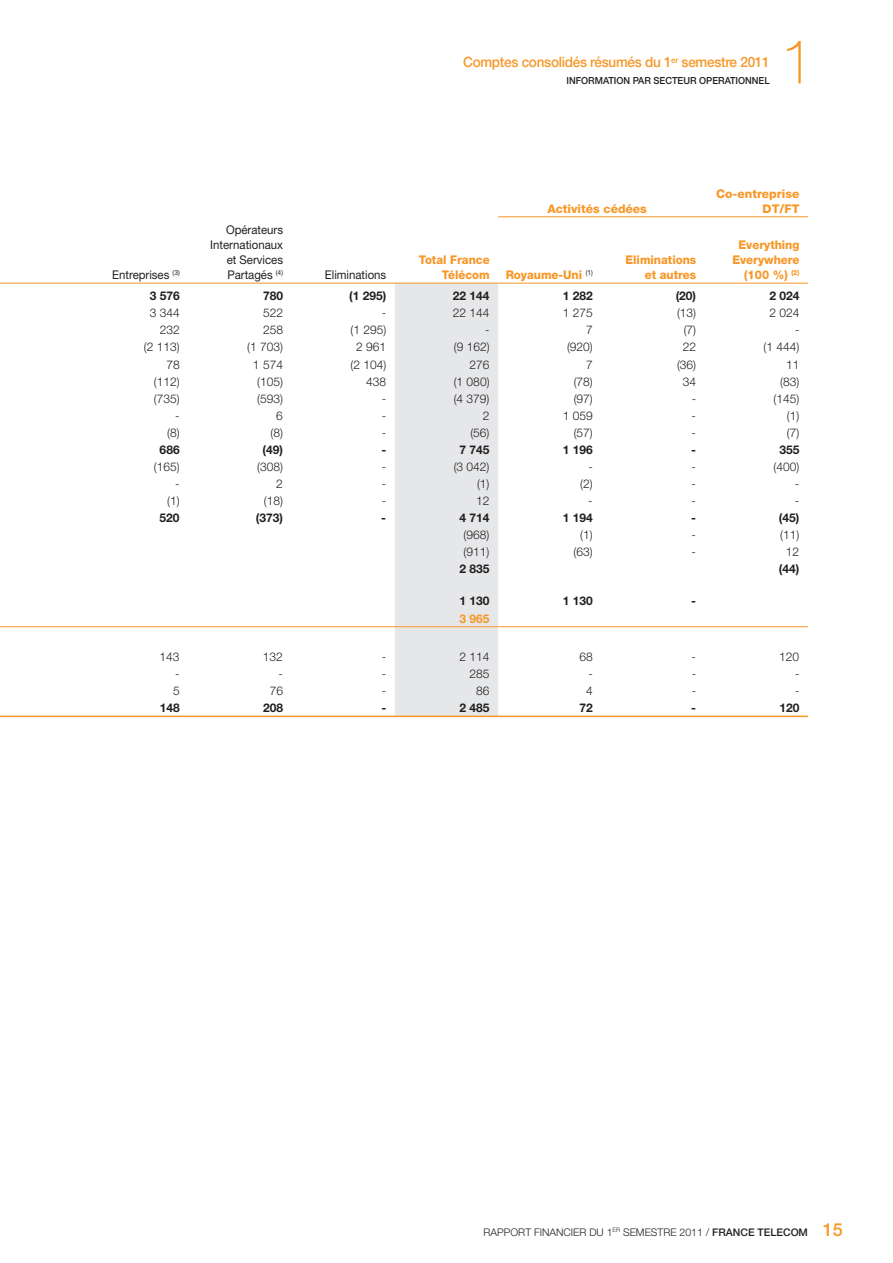
<style>
.page{position:relative;width:893px;height:1263px;background:#fff}
.page>*{position:absolute;margin:0;border:0;box-sizing:border-box;transform-origin:0 0}
.t1{font:100 61.5px "Helvetica Neue LT Std";color:#f79727}
.t2{font:500 14.25px "Helvetica Neue LT Std";letter-spacing:-.02em;color:#f79727;scale:.95 1}
.t3{font:300 12px "Helvetica Neue LT Std";color:#231f20}
.t4{font:700 12px "Helvetica Neue LT Std";color:#231f20}
.t5{font:800 12px/15px "Helvetica Neue LT Std";color:#f79727;text-align:right;scale:.95 1}
.t6{font:12px/15px "Helvetica Neue LT Std";color:#231f20;text-align:right;scale:.95 1}
.t7{font:800 12px/15px "Helvetica Neue LT Std";color:#f79727;text-align:right}
.t8{font:700 12px "Helvetica Neue LT Std";color:#f79727}
.t9{font:300 10.5px "Helvetica Neue LT Std";color:#231f20}
.t10{font:500 9.75px "Helvetica Neue LT Std";color:#231f20;scale:.95 1}
.s1{font-weight:500}
.s2{font-weight:500;font-size:18px;color:#f79727}
</style>
<div class="page">
<div style="left:395px;top:284px;width:103px;height:432px;background:#e6e7e9"></div>
<hr style="left:0;top:626px;width:85px;height:1px;background:#f79727">
<hr style="left:85px;top:626px;width:723px;height:1px;background:#f79727">
<hr style="left:0;top:716px;width:85px;height:1px;background:#f79727">
<hr style="left:85px;top:716px;width:723px;height:1px;background:#f79727">
<hr style="left:0;top:283px;width:85px;height:1px;background:#f79727">
<hr style="left:85px;top:283px;width:723px;height:1px;background:#f79727">
<hr style="left:705px;top:217px;width:103px;height:1px;background:#f79727">
<hr style="left:498px;top:217px;width:207px;height:1px;background:#f79727">
<p class="t2" style="left:463px;top:57px;width:324px">Comptes consolidés résumés du 1<sup>er</sup> semestre 2011</p>
<p class="t10" style="left:566px;top:77px;width:215px">INFORMATION PAR SECTEUR OPERATIONNEL</p>
<h1 class="t1" style="left:780px;top:39px;width:36px">1</h1>
<p class="t6" style="left:112px;top:268px;width:73px">Entreprises <sup>(3)</sup></p>
<p class="t6" style="left:210px;top:223px;width:78px">Opérateurs<br>Internationaux et Services<br>Partagés <sup>(4)</sup></p>
<p class="t6" style="left:325px;top:268px;width:66px">Eliminations</p>
<p class="t5" style="left:419px;top:253px;width:76px">Total France<br>Télécom</p>
<p class="t7" style="left:547px;top:202px;width:101px">Activités cédées</p>
<p class="t5" style="left:506px;top:268px;width:93px">Royaume-Uni <sup>(1)</sup></p>
<p class="t5" style="left:625px;top:253px;width:76px">Eliminations et autres</p>
<p class="t7" style="left:716px;top:187px;width:85px">Co-entreprise<br>DT/FT</p>
<p class="t5" style="left:732px;top:238px;width:72px">Everything<br>Everywhere (100 %) <sup>(2)</sup></p>
<p class="t4" style="left:150px;top:292px;width:32px">3 576</p>
<p class="t4" style="left:263px;top:292px;width:22px">780</p>
<p class="t4" style="left:349px;top:292px;width:39px">(1 295)</p>
<p class="t4" style="left:453px;top:292px;width:38px">22 144</p>
<p class="t4" style="left:563px;top:292px;width:32px">1 282</p>
<p class="t4" style="left:676px;top:292px;width:22px">(20)</p>
<p class="t4" style="left:769px;top:292px;width:32px">2 024</p>
<p class="t3" style="left:150px;top:309px;width:32px">3 344</p>
<p class="t3" style="left:263px;top:309px;width:22px">522</p>
<p class="t3" style="left:382px;top:309px;width:6px">-</p>
<p class="t3" style="left:453px;top:309px;width:38px">22 144</p>
<p class="t3" style="left:563px;top:309px;width:32px">1 275</p>
<p class="t3" style="left:677px;top:309px;width:21px">(13)</p>
<p class="t3" style="left:769px;top:309px;width:32px">2 024</p>
<p class="t3" style="left:160px;top:326px;width:22px">232</p>
<p class="t3" style="left:263px;top:326px;width:22px">258</p>
<p class="t3" style="left:350px;top:326px;width:37px">(1 295)</p>
<p class="t3" style="left:485px;top:326px;width:6px">-</p>
<p class="t3" style="left:586px;top:326px;width:8px">7</p>
<p class="t3" style="left:684px;top:326px;width:14px">(7)</p>
<p class="t3" style="left:795px;top:326px;width:6px">-</p>
<p class="t3" style="left:144px;top:343px;width:37px">(2 113)</p>
<p class="t3" style="left:247px;top:343px;width:37px">(1 703)</p>
<p class="t3" style="left:356px;top:343px;width:32px">2 961</p>
<p class="t3" style="left:454px;top:343px;width:37px">(9 162)</p>
<p class="t3" style="left:567px;top:343px;width:27px">(920)</p>
<p class="t3" style="left:683px;top:343px;width:15px">22</p>
<p class="t3" style="left:763px;top:343px;width:37px">(1 444)</p>
<p class="t3" style="left:166px;top:360px;width:15px">78</p>
<p class="t3" style="left:253px;top:360px;width:32px">1 574</p>
<p class="t3" style="left:350px;top:360px;width:37px">(2 104)</p>
<p class="t3" style="left:469px;top:360px;width:22px">276</p>
<p class="t3" style="left:586px;top:360px;width:8px">7</p>
<p class="t3" style="left:677px;top:360px;width:21px">(36)</p>
<p class="t3" style="left:786px;top:360px;width:15px">11</p>
<p class="t3" style="left:154px;top:377px;width:27px">(112)</p>
<p class="t3" style="left:257px;top:377px;width:27px">(105)</p>
<p class="t3" style="left:366px;top:377px;width:22px">438</p>
<p class="t3" style="left:454px;top:377px;width:37px">(1 080)</p>
<p class="t3" style="left:574px;top:377px;width:21px">(78)</p>
<p class="t3" style="left:683px;top:377px;width:15px">34</p>
<p class="t3" style="left:780px;top:377px;width:21px">(83)</p>
<p class="t3" style="left:154px;top:394px;width:27px">(735)</p>
<p class="t3" style="left:257px;top:394px;width:27px">(593)</p>
<p class="t3" style="left:382px;top:394px;width:6px">-</p>
<p class="t3" style="left:454px;top:394px;width:37px">(4 379)</p>
<p class="t3" style="left:574px;top:394px;width:21px">(97)</p>
<p class="t3" style="left:692px;top:394px;width:6px">-</p>
<p class="t3" style="left:773px;top:394px;width:27px">(145)</p>
<p class="t3" style="left:175px;top:411px;width:6px">-</p>
<p class="t3" style="left:276px;top:411px;width:8px">6</p>
<p class="t3" style="left:382px;top:411px;width:6px">-</p>
<p class="t3" style="left:483px;top:411px;width:8px">2</p>
<p class="t3" style="left:563px;top:411px;width:32px">1 059</p>
<p class="t3" style="left:692px;top:411px;width:6px">-</p>
<p class="t3" style="left:787px;top:411px;width:14px">(1)</p>
<p class="t3" style="left:167px;top:428px;width:14px">(8)</p>
<p class="t3" style="left:270px;top:428px;width:14px">(8)</p>
<p class="t3" style="left:382px;top:428px;width:6px">-</p>
<p class="t3" style="left:470px;top:428px;width:21px">(56)</p>
<p class="t3" style="left:574px;top:428px;width:21px">(57)</p>
<p class="t3" style="left:692px;top:428px;width:6px">-</p>
<p class="t3" style="left:787px;top:428px;width:14px">(7)</p>
<p class="t4" style="left:160px;top:445px;width:22px">686</p>
<p class="t4" style="left:262px;top:445px;width:22px">(49)</p>
<p class="t4" style="left:381px;top:445px;width:6px">-</p>
<p class="t4" style="left:459px;top:445px;width:32px">7 745</p>
<p class="t4" style="left:563px;top:445px;width:32px">1 196</p>
<p class="t4" style="left:691px;top:445px;width:6px">-</p>
<p class="t4" style="left:779px;top:445px;width:22px">355</p>
<p class="t3" style="left:154px;top:462px;width:27px">(165)</p>
<p class="t3" style="left:257px;top:462px;width:27px">(308)</p>
<p class="t3" style="left:382px;top:462px;width:6px">-</p>
<p class="t3" style="left:454px;top:462px;width:37px">(3 042)</p>
<p class="t3" style="left:588px;top:462px;width:6px">-</p>
<p class="t3" style="left:691px;top:462px;width:6px">-</p>
<p class="t3" style="left:773px;top:462px;width:27px">(400)</p>
<p class="t3" style="left:175px;top:479px;width:6px">-</p>
<p class="t3" style="left:276px;top:479px;width:8px">2</p>
<p class="t3" style="left:382px;top:479px;width:6px">-</p>
<p class="t3" style="left:477px;top:479px;width:14px">(1)</p>
<p class="t3" style="left:580px;top:479px;width:14px">(2)</p>
<p class="t3" style="left:691px;top:479px;width:6px">-</p>
<p class="t3" style="left:795px;top:479px;width:6px">-</p>
<p class="t3" style="left:167px;top:496px;width:14px">(1)</p>
<p class="t3" style="left:264px;top:496px;width:21px">(18)</p>
<p class="t3" style="left:382px;top:496px;width:6px">-</p>
<p class="t3" style="left:476px;top:496px;width:15px">12</p>
<p class="t3" style="left:588px;top:496px;width:6px">-</p>
<p class="t3" style="left:691px;top:496px;width:6px">-</p>
<p class="t3" style="left:795px;top:496px;width:6px">-</p>
<p class="t4" style="left:160px;top:514px;width:22px">520</p>
<p class="t4" style="left:256px;top:514px;width:29px">(373)</p>
<p class="t4" style="left:381px;top:514px;width:6px">-</p>
<p class="t4" style="left:459px;top:514px;width:32px">4 714</p>
<p class="t4" style="left:563px;top:514px;width:32px">1 194</p>
<p class="t4" style="left:691px;top:514px;width:6px">-</p>
<p class="t4" style="left:779px;top:514px;width:22px">(45)</p>
<p class="t3" style="left:464px;top:531px;width:27px">(968)</p>
<p class="t3" style="left:580px;top:531px;width:14px">(1)</p>
<p class="t3" style="left:691px;top:531px;width:6px">-</p>
<p class="t3" style="left:780px;top:531px;width:21px">(11)</p>
<p class="t3" style="left:464px;top:548px;width:27px">(911)</p>
<p class="t3" style="left:574px;top:548px;width:21px">(63)</p>
<p class="t3" style="left:691px;top:548px;width:6px">-</p>
<p class="t3" style="left:786px;top:548px;width:15px">12</p>
<p class="t4" style="left:459px;top:565px;width:32px">2 835</p>
<p class="t4" style="left:779px;top:565px;width:22px">(44)</p>
<p class="t4" style="left:459px;top:597px;width:32px">1 130</p>
<p class="t4" style="left:563px;top:597px;width:32px">1 130</p>
<p class="t4" style="left:691px;top:597px;width:6px">-</p>
<p class="t8" style="left:459px;top:614px;width:32px">3 965</p>
<p class="t3" style="left:160px;top:652px;width:22px">143</p>
<p class="t3" style="left:263px;top:652px;width:22px">132</p>
<p class="t3" style="left:382px;top:652px;width:6px">-</p>
<p class="t3" style="left:459px;top:652px;width:32px">2 114</p>
<p class="t3" style="left:579px;top:652px;width:15px">68</p>
<p class="t3" style="left:691px;top:652px;width:6px">-</p>
<p class="t3" style="left:779px;top:652px;width:22px">120</p>
<p class="t3" style="left:175px;top:669px;width:6px">-</p>
<p class="t3" style="left:278px;top:669px;width:6px">-</p>
<p class="t3" style="left:382px;top:669px;width:6px">-</p>
<p class="t3" style="left:470px;top:669px;width:22px">285</p>
<p class="t3" style="left:588px;top:669px;width:6px">-</p>
<p class="t3" style="left:692px;top:669px;width:6px">-</p>
<p class="t3" style="left:795px;top:669px;width:6px">-</p>
<p class="t3" style="left:173px;top:686px;width:8px">5</p>
<p class="t3" style="left:270px;top:686px;width:15px">76</p>
<p class="t3" style="left:382px;top:686px;width:6px">-</p>
<p class="t3" style="left:476px;top:686px;width:15px">86</p>
<p class="t3" style="left:586px;top:686px;width:8px">4</p>
<p class="t3" style="left:692px;top:686px;width:6px">-</p>
<p class="t3" style="left:795px;top:686px;width:6px">-</p>
<p class="t4" style="left:160px;top:703px;width:22px">148</p>
<p class="t4" style="left:263px;top:703px;width:22px">208</p>
<p class="t4" style="left:381px;top:703px;width:6px">-</p>
<p class="t4" style="left:459px;top:703px;width:32px">2 485</p>
<p class="t4" style="left:579px;top:703px;width:15px">72</p>
<p class="t4" style="left:691px;top:703px;width:6px">-</p>
<p class="t4" style="left:779px;top:703px;width:22px">120</p>
<p class="t9" style="left:484px;top:1228px;width:361px">RAPPORT FINANCIER DU 1<sup>ER</sup> SEMESTRE 2011 / <span class="s1">FRANCE TELECOM</span> <span class="s2">15</span></p>
</div>
